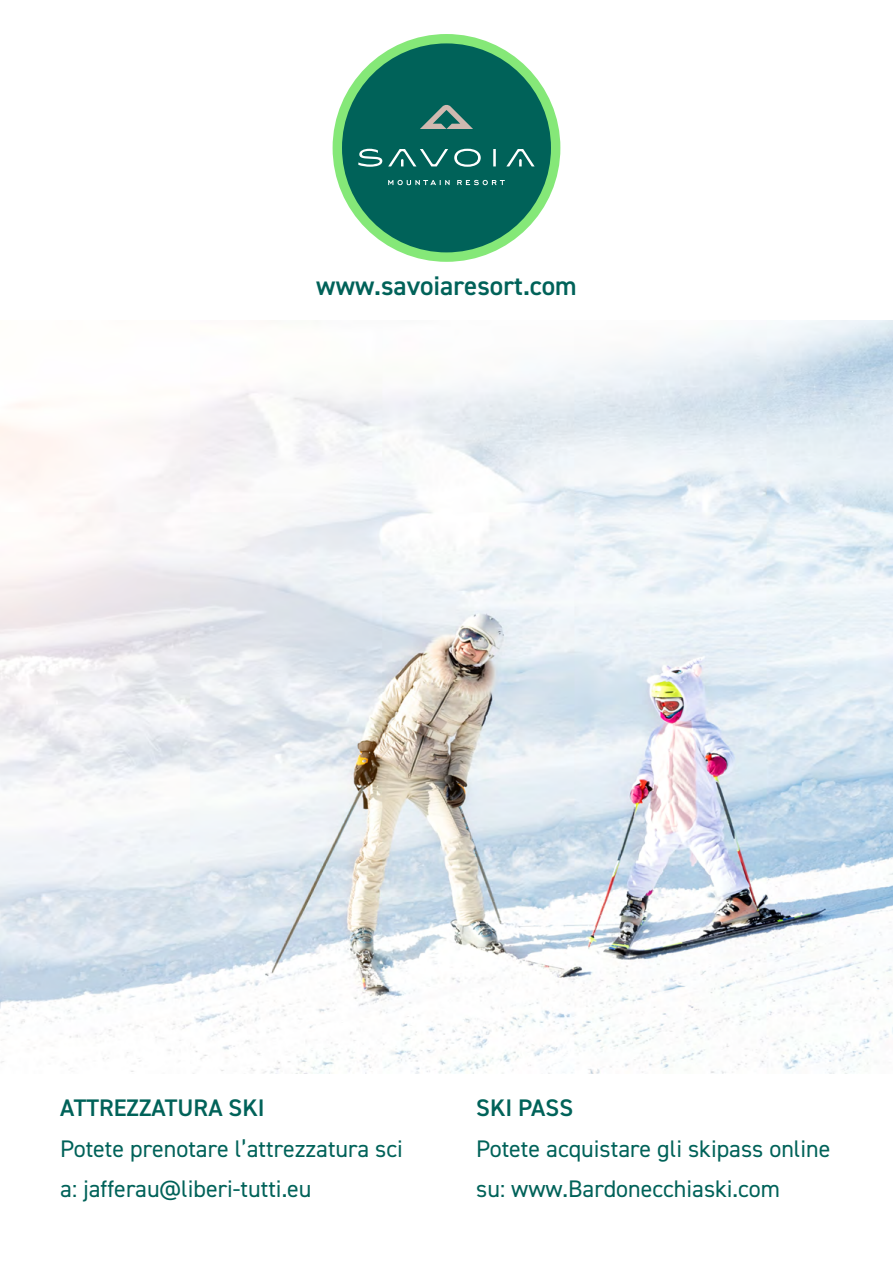
<style>
.page{position:relative;width:893px;height:1263px;background:#fff}
.page>*{position:absolute;margin:0;border:0;box-sizing:border-box;transform-origin:0 0}
.t1{font:600 27px "DIN2014";color:#006259}
.t2{font:24px/40.5px "DIN2014";color:#006259}
.t3{font:600 24px "DIN2014";color:#006259}
</style>
<div class="page">
<img style="left:0;top:320px;width:893px;height:753px">
<div style="left:333px;top:34px;width:227px;height:228px;background:#85e878;border-radius:50%"></div>
<div style="left:342px;top:43px;width:209px;height:209px;background:#006259;border-radius:50%"></div>
<svg style="left:388px;top:180px;width:117px;height:5px"></svg>
<svg style="left:420px;top:104px;width:53px;height:25px"></svg>
<svg style="left:358px;top:149px;width:177px;height:18px"></svg>
<p class="t1" style="left:316px;top:267px;width:262px">www.savoiaresort.com</p>
<p class="t3" style="left:60px;top:1092px;width:206px">ATTREZZATURA SKI</p>
<p class="t2" style="left:60px;top:1128px;width:344px">Potete prenotare l’attrezzatura sci a: jafferau@liberi-tutti.eu</p>
<p class="t3" style="left:476px;top:1092px;width:98px">SKI PASS</p>
<p class="t2" style="left:476px;top:1128px;width:356px">Potete acquistare gli skipass online su: www.Bardonecchiaski.com</p>
</div>
